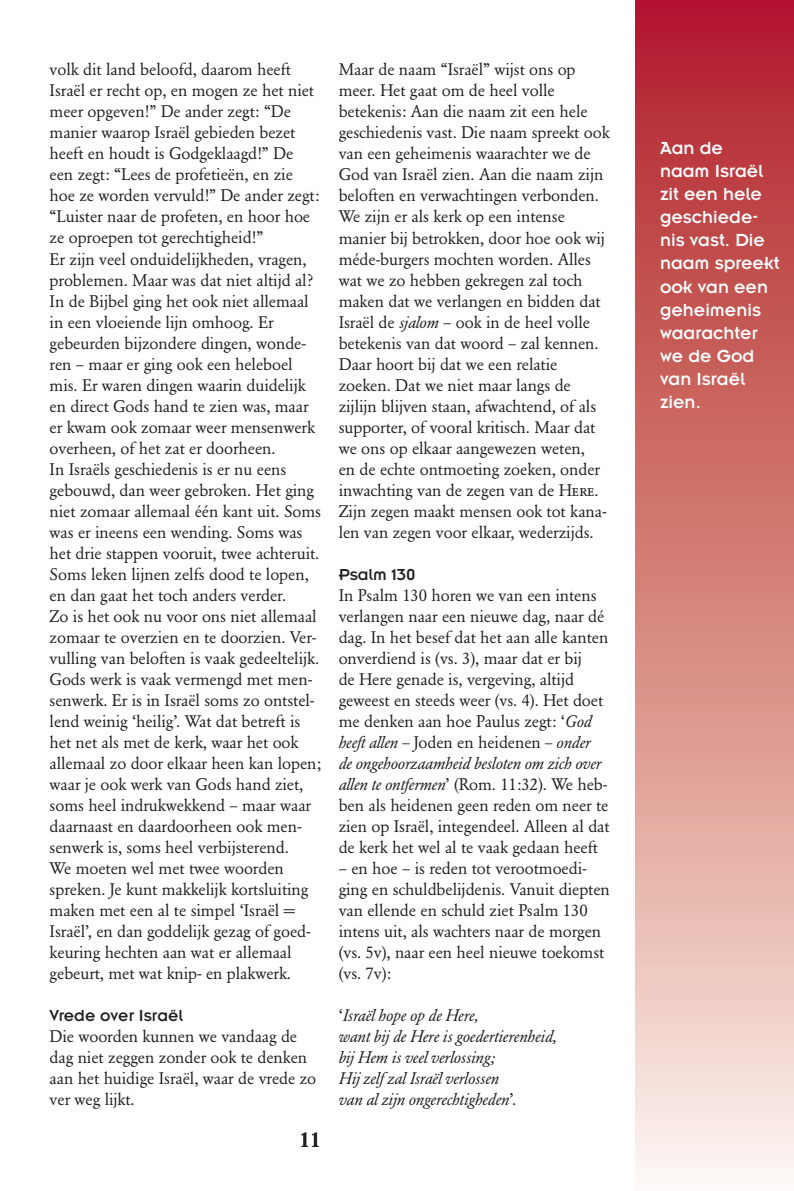
<style>
.page{position:relative;width:794px;height:1191px;background:#fff}
.page>*{position:absolute;margin:0;border:0;box-sizing:border-box;transform-origin:0 0}
.t1{font:500 21px "Garamond BE";color:#231f20}
.t2{font:19.25px/23.1px "Insignia";color:#fff}
.t3{font:17.5px "Insignia";color:#231f20}
.t4{font:16.62px/21px "Garamond BE";letter-spacing:-.005em;color:#231f20}
.t5{font:italic 16.62px/21px "Garamond BE";letter-spacing:-.005em;color:#231f20}
.s1{font-style:italic}
.s2{font-family:"Garamond BE Regular SC"}
.s3{font-style:normal}
</style>
<div class="page">
<svg style="left:635px;top:0;width:159px;height:1175px;background:#d58480"></svg>
<p class="t4" style="left:50px;top:61px;width:273px">volk dit land beloofd, daarom heeft Israël er recht op, en mogen ze het niet meer opgeven!” De ander zegt: “De manier waarop Israël gebieden bezet heeft en houdt is Godgeklaagd!” De<br>een zegt: “Lees de profetieën, en zie hoe ze worden vervuld!” De ander zegt: “Luister naar de profeten, en hoor hoe ze oproepen tot gerechtigheid!”<br>Er zijn veel onduidelijkheden, vragen, problemen. Maar was dat niet altijd al?<br>In de Bijbel ging het ook niet allemaal in een vloeiende lijn omhoog. Er gebeurden bijzondere dingen, wonde&shy;ren – maar er ging ook een heleboel mis. Er waren dingen waarin duidelijk en direct Gods hand te zien was, maar er kwam ook zomaar weer mensenwerk overheen, of het zat er doorheen.<br>In Israëls geschiedenis is er nu eens gebouwd, dan weer gebroken. Het ging niet zomaar allemaal één kant uit. Soms was er ineens een wending. Soms was het drie stappen vooruit, twee achteruit.<br>Soms leken lijnen zelfs dood te lopen, en dan gaat het toch anders verder.<br>Zo is het ook nu voor ons niet allemaal zomaar te overzien en te doorzien. Ver&shy;vulling van beloften is vaak gedeeltelijk.<br>Gods werk is vaak vermengd met men&shy;senwerk. Er is in Israël soms zo ontstel&shy;lend weinig ‘heilig’. Wat dat betreft is het net als met de kerk, waar het ook allemaal zo door elkaar heen kan lopen; waar je ook werk van Gods hand ziet, soms heel indrukwekkend – maar waar daarnaast en daardoorheen ook men&shy;senwerk is, soms heel verbijsterend.<br>We moeten wel met twee woorden spreken. Je kunt makkelijk kortsluiting maken met een al te simpel ‘Israël = Israël’, en dan goddelijk gezag of goed&shy;keuring hechten aan wat er allemaal gebeurt, met wat knip- en plakwerk.</p>
<p class="t3" style="left:50px;top:1009px;width:135px">Vrede over Israël</p>
<p class="t4" style="left:50px;top:1027px;width:268px">Die woorden kunnen we vandaag de dag niet zeggen zonder ook te denken aan het huidige Israël, waar de vrede zo ver weg lijkt.</p>
<p class="t1" style="left:300px;top:1130px;width:22px">11</p>
<p class="t4" style="left:339px;top:61px;width:272px">Maar de naam “Israël” wijst ons op meer. Het gaat om de heel volle betekenis: Aan die naam zit een hele geschiedenis vast. Die naam spreekt ook van een geheimenis waarachter we de God van Israël zien. Aan die naam zijn beloften en verwachtingen verbonden.<br>We zijn er als kerk op een intense manier bij betrokken, door hoe ook wij méde-burgers mochten worden. Alles wat we zo hebben gekregen zal toch maken dat we verlangen en bidden dat Israël de <span class="s1">sjalom</span> – ook in de heel volle betekenis van dat woord – zal kennen.<br>Daar hoort bij dat we een relatie zoeken. Dat we niet maar langs de zijlijn blijven staan, afwachtend, of als supporter, of vooral kritisch. Maar dat we ons op elkaar aangewezen weten,<br>en de echte ontmoeting zoeken, onder inwachting van de zegen van de H<span class="s2">ere</span>.<br>Zijn zegen maakt mensen ook tot kana&shy;len van zegen voor elkaar, wederzijds.</p>
<p class="t3" style="left:339px;top:568px;width:78px">Psalm 130</p>
<p class="t4" style="left:339px;top:586px;width:272px">In Psalm 130 horen we van een intens verlangen naar een nieuwe dag, naar dé dag. In het besef dat het aan alle kanten onverdiend is (vs. 3), maar dat er bij<br>de Here genade is, vergeving, altijd geweest en steeds weer (vs. 4). Het doet me denken aan hoe Paulus zegt: ‘<span class="s1">God heeft allen –</span> Joden en heidenen <span class="s1">– onder<br>de ongehoorzaamheid besloten om zich over allen te ontfermen</span>’ (Rom. 11:32). We heb&shy;ben als heidenen geen reden om neer te zien op Israël, integendeel. Alleen al dat de kerk het wel al te vaak gedaan heeft</p>
<p class="t4" style="left:339px;top:859px;width:273px">– en hoe – is reden tot verootmoedi&shy;ging en schuldbelijdenis. Vanuit diepten van ellende en schuld ziet Psalm 130 intens uit, als wachters naar de morgen (vs. 5v), naar een heel nieuwe toekomst (vs. 7v):</p>
<p class="t5" style="left:339px;top:1006px;width:220px"><span class="s3">‘</span>Israël hope op de Here,<br>want bij de Here is goedertierenheid, bij Hem is veel verlossing;<br>Hij zelf zal Israël verlossen<br>van al zijn ongerechtigheden<span class="s3">’.</span></p>
<p class="t2" style="left:660px;top:138px;width:121px">Aan de<br>naam Israël zit een hele geschiede&shy;nis vast. Die naam spreekt ook van een geheimenis waarachter we de God van Israël zien.</p>
</div>
